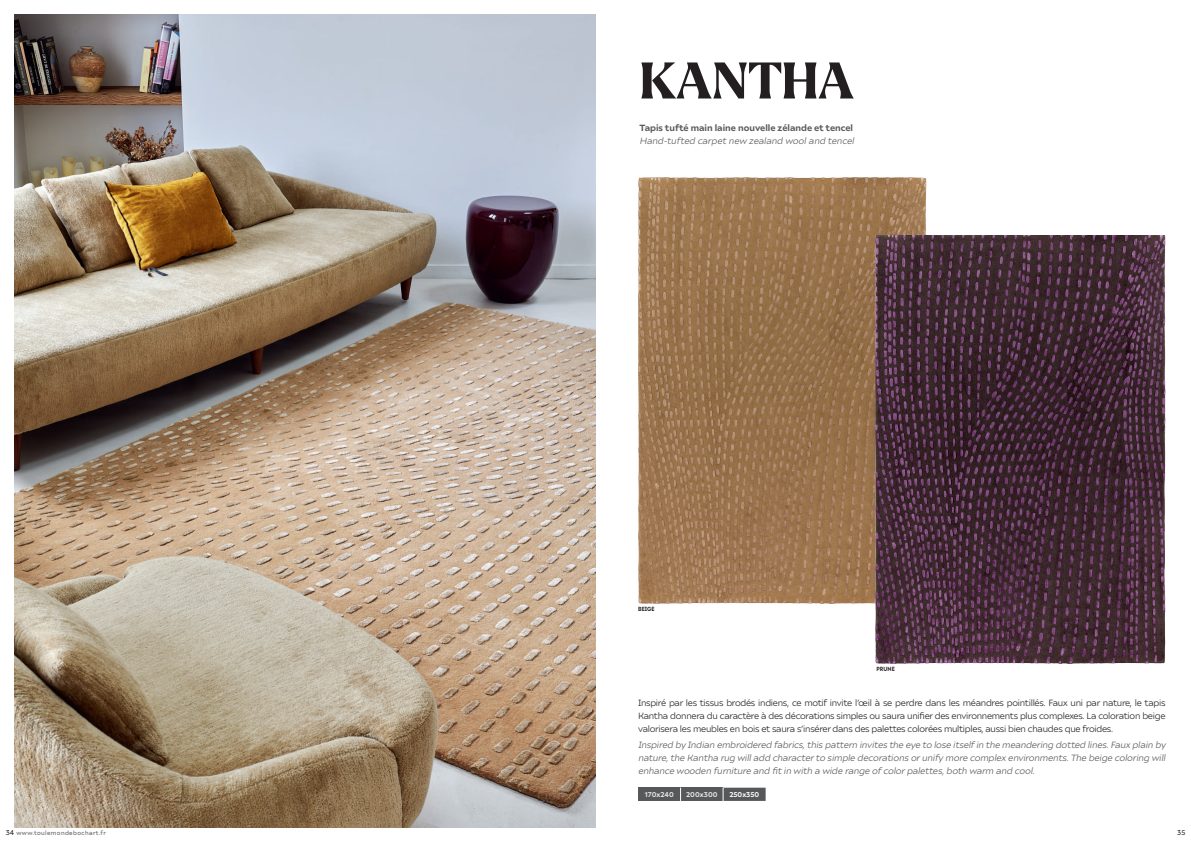
<style>
.page{position:relative;width:1191px;height:842px;background:#fff}
.page>*{position:absolute;margin:0;border:0;box-sizing:border-box;transform-origin:0 0}
.t1{font:800 50px "Larken";color:#231f20}
.t2{font:italic 9px/13px "Ariana Pro";letter-spacing:-.01em;color:#57585a;text-align:justify}
.t3{font:9px/13px "Ariana Pro";letter-spacing:-.03em;color:#231f20;text-align:justify}
.t4{font:700 9px "Ariana Pro";color:#57585a}
.t5{font:700 7px "Ariana Pro";color:#e6e7e9}
.t6{font:700 7px "Ariana Pro";color:#fff}
.t7{font:7px "Ariana Pro";color:#231f20}
.t8{font:6px "Ariana Pro";letter-spacing:.06em;color:#57585a}
.t9{font:700 6px "Ariana Pro";letter-spacing:.01em;color:#231f20;scale:.89 1}
</style>
<div class="page">
<img style="left:638px;top:178px;width:288px;height:425px">
<img style="left:875px;top:236px;width:291px;height:427px">
<img style="left:15px;top:14px;width:580px;height:814px">
<div style="left:638px;top:788px;width:127px;height:13px;background:#57585a"></div>
<h1 class="t1" style="left:639px;top:48px;width:216px">KANTHA</h1>
<p class="t4" style="left:639px;top:121px;width:215px">Tapis tufté main laine nouvelle zélande et tencel</p>
<p class="t2" style="left:639px;top:133px;width:216px">Hand-tufted carpet new zealand wool and tencel</p>
<p class="t9" style="left:638px;top:605px;width:20px">BEIGE</p>
<p class="t9" style="left:876px;top:665px;width:22px">PRUNE</p>
<p class="t3" style="left:638px;top:696px;width:529px">Inspiré par les tissus brodés indiens, ce motif invite l’œil à se perdre dans les méandres pointillés. Faux uni par nature, le tapis Kantha donnera du caractère à des décorations simples ou saura unifier des environnements plus complexes. La coloration beige valorisera les meubles en bois et saura s’insérer dans des palettes colorées multiples, aussi bien chaudes que froides.</p>
<p class="t2" style="left:638px;top:737px;width:529px">Inspired by Indian embroidered fabrics, this pattern invites the eye to lose itself in the meandering dotted lines. Faux plain by nature, the Kantha rug will add character to simple decorations or unify more complex environments. The beige coloring will enhance wooden furniture and fit in with a wide range of color palettes, both warm and cool.</p>
<p class="t5" style="left:645px;top:789px;width:31px">170x240</p>
<p class="t5" style="left:686px;top:789px;width:33px">200x300</p>
<p class="t6" style="left:729px;top:789px;width:32px">250x350</p>
<p class="t7" style="left:6px;top:828px;width:10px">34</p>
<p class="t7" style="left:1177px;top:828px;width:10px">35</p>
<p class="t8" style="left:16px;top:829px;width:91px">www.toulemondebochart.fr</p>
</div>
